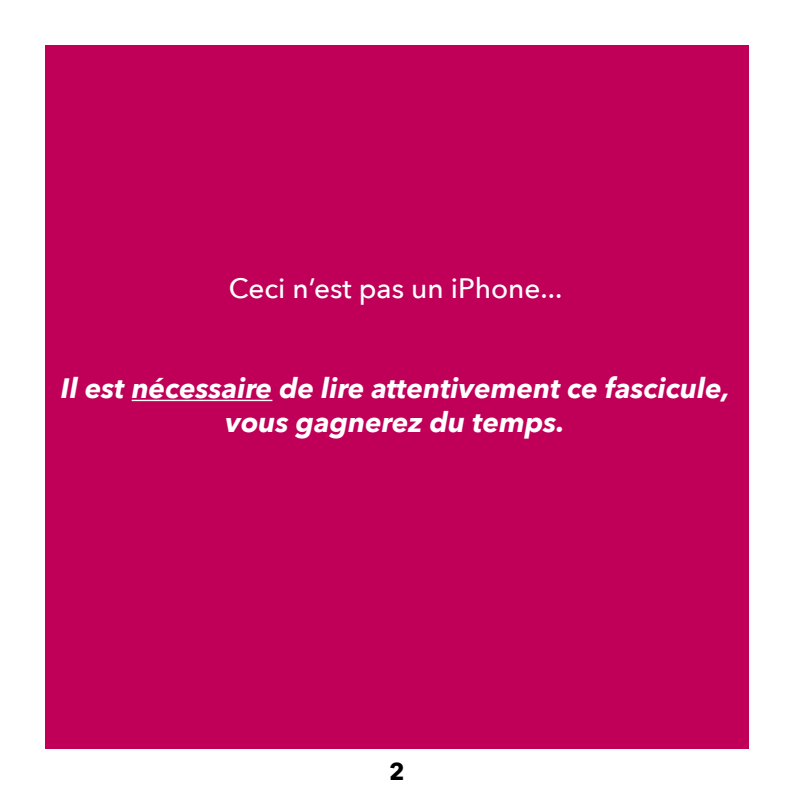
<style>
.page{position:relative;width:794px;height:794px;background:#fff}
.page>*{position:absolute;margin:0;border:0;box-sizing:border-box;transform-origin:0 0}
.t1{font:italic 700 28px/33.6px "Avenir Next";color:#fff;text-align:center}
.t2{font:500 28px "Avenir Next";color:#fff}
.t3{font:700 24px "Avenir Next";color:#000}
</style>
<div class="page">
<div style="left:45px;top:45px;width:703px;height:703px;background:#c00058"></div>
<hr style="left:132px;top:400px;width:140px;height:1px;background:#fff">
<p class="t2" style="left:229px;top:264px;width:335px">Ceci n’est pas un iPhone...</p>
<p class="t1" style="left:61px;top:371px;width:671px">Il est nécessaire de lire attentivement ce fascicule, vous gagnerez du temps.</p>
<p class="t3" style="left:389px;top:751px;width:17px">2</p>
</div>
